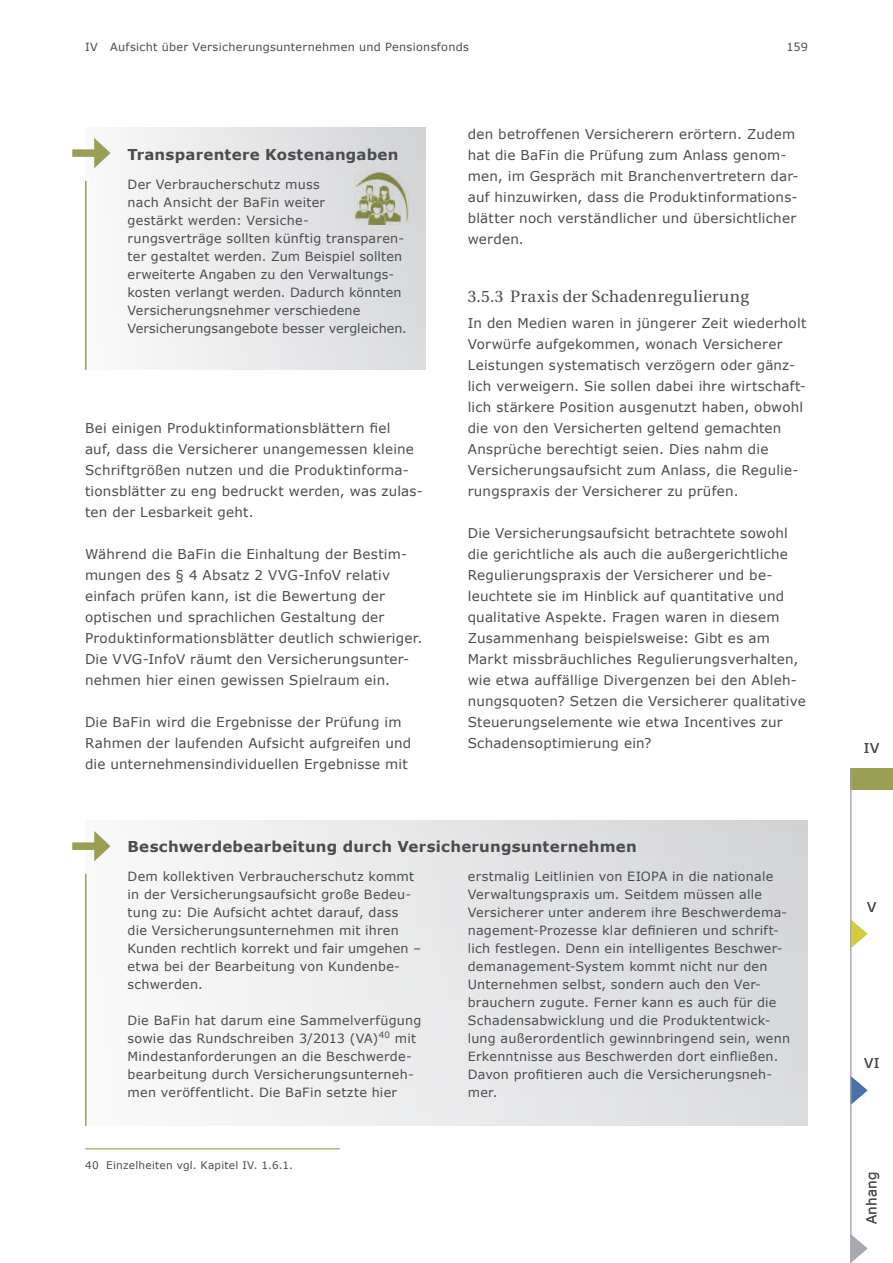
<style>
.page{position:relative;width:893px;height:1263px;background:#fff}
.page>*{position:absolute;margin:0;border:0;box-sizing:border-box;transform-origin:0 0}
.t1{font:16.5px "Utopia";letter-spacing:.02em;color:#4b4c4d}
.t2{font:700 15px "Verdana";letter-spacing:.02em;color:#4b4c4d}
.t3{font:13.5px/21px "Verdana";letter-spacing:.015em;color:#4b4c4d}
.t4{font:12.75px/18px "Verdana";letter-spacing:.02em;color:#4b4c4d}
.t5{font:11.25px "Verdana";letter-spacing:.025em;color:#4b4c4d}
.t6{font:10.5px "Verdana";letter-spacing:.025em;color:#4b4c4d}
</style>
<div class="page">
<hr style="left:85px;top:1148px;width:255px;height:1px;background:#9a9f53">
<div style="left:85px;top:128px;width:340px;height:242px;background:linear-gradient(to right,#fafafa,#d6d7d9)"></div>
<hr style="left:85px;top:181px;width:2px;height:189px;background:#9a9f53">
<div style="left:72px;top:149px;width:29px;height:8px;background:#9a9f53"></div>
<svg style="left:94px;top:138px;width:17px;height:30px"></svg>
<img style="left:354px;top:171px;width:54px;height:54px">
<div style="left:85px;top:821px;width:723px;height:305px;background:linear-gradient(to right,#fafafa,#d6d7d9)"></div>
<div style="left:72px;top:842px;width:29px;height:8px;background:#9a9f53"></div>
<svg style="left:94px;top:831px;width:17px;height:30px"></svg>
<hr style="left:85px;top:874px;width:2px;height:252px;background:#9a9f53">
<div style="left:850px;top:768px;width:43px;height:21px;background:#9a9f53"></div>
<svg style="left:851px;top:919px;width:16px;height:29px"></svg>
<svg style="left:851px;top:1076px;width:16px;height:29px"></svg>
<svg style="left:851px;top:1234px;width:16px;height:29px"></svg>
<hr style="left:850px;top:768px;width:1px;height:495px;background:#a8a9ad">
<p class="t5" style="left:85px;top:40px;width:385px">IV Aufsicht über Versicherungsunternehmen und Pensionsfonds</p>
<p class="t5" style="left:786px;top:40px;width:23px">159</p>
<h4 class="t2" style="left:128px;top:145px;width:272px">Transparentere Kostenangaben</h4>
<p class="t4" style="left:128px;top:175px;width:281px">Der Verbraucherschutz muss<br>nach Ansicht der BaFin weiter<br>gestärkt werden: Versiche-<br>rungsverträge sollten künftig transparen&shy;ter gestaltet werden. Zum Beispiel sollten erweiterte Angaben zu den Verwaltungs&shy;kosten verlangt werden. Dadurch könnten Versicherungsnehmer verschiedene Versicherungsangebote besser -vergleichen.</p>
<p class="t3" style="left:85px;top:417px;width:339px">Bei einigen Produktinformationsblättern fiel<br>auf, dass die Versicherer unangemessen kleine Schriftgrößen nutzen und die Produktinforma&shy;tionsblätter zu eng bedruckt werden, was zulas&shy;ten der Lesbarkeit geht.<sup>40</sup></p>
<p class="t3" style="left:85px;top:543px;width:339px">Während die BaFin die Einhaltung der Bestim&shy;mungen des § 4 Absatz 2 VVG-InfoV relativ einfach prüfen kann, ist die Bewertung der optischen und sprachlichen Gestaltung der Produktinformationsblätter deutlich schwieriger.<br>Die VVG-InfoV räumt den Versicherungsunter&shy;nehmen hier einen gewissen Spielraum ein.</p>
<p class="t3" style="left:85px;top:711px;width:328px">Die BaFin wird die Ergebnisse der Prüfung im<br>Rahmen der laufenden Aufsicht aufgreifen und die unternehmensindividuellen Ergebnisse mit</p>
<p class="t3" style="left:468px;top:123px;width:332px">den betroffenen Versicherern erörtern. Zudem hat die BaFin die Prüfung zum Anlass genom&shy;men, im Gespräch mit Branchenvertretern dar&shy;auf hinzuwirken, dass die Produktinformations&shy;blätter noch verständlicher und übersichtlicher werden.</p>
<p class="t1" style="left:468px;top:288px;width:283px">3.5.3 Praxis der Schadenregulierung</p>
<p class="t3" style="left:468px;top:312px;width:340px">In den Medien waren in jüngerer Zeit wiederholt Vorwürfe aufgekommen, wonach Versicherer Leistungen systematisch verzögern oder gänz&shy;lich verweigern. Sie sollen dabei ihre wirtschaft&shy;lich stärkere Position ausgenutzt haben, obwohl die von den Versicherten geltend gemachten Ansprüche berechtigt seien. Dies nahm die Versicherungsaufsicht zum Anlass, die Regulie&shy;rungspraxis der Versicherer zu prüfen.</p>
<p class="t3" style="left:468px;top:522px;width:340px">Die Versicherungsaufsicht betrachtete sowohl die gerichtliche als auch die außergerichtliche Regulierungspraxis der Versicherer und be&shy;leuchtete sie im Hinblick auf quantitative und qualitative Aspekte. Fragen waren in diesem Zusammenhang beispielsweise: Gibt es am Markt missbräuchliches Regulierungsverhalten, wie etwa auffällige Divergenzen bei den Ableh&shy;nungsquoten? Setzen die Versicherer qualitative Steuerungselemente wie etwa Incentives zur Schadensoptimierung ein?</p>
<h4 class="t2" style="left:128px;top:837px;width:511px">Beschwerdebearbeitung durch Versicherungsunternehmen</h4>
<p class="t4" style="left:128px;top:867px;width:295px">Dem kollektiven Verbraucherschutz kommt in der Versicherungsaufsicht große Bedeu&shy;tung zu: Die Aufsicht achtet darauf, dass<br>die Versicherungsunternehmen mit ihren Kunden rechtlich korrekt und fair umgehen – etwa bei der Bearbeitung von Kundenbe&shy;schwerden.</p>
<p class="t4" style="left:128px;top:1011px;width:295px">Die BaFin hat darum eine Sammelverfügung sowie das Rundschreiben 3/2013 (VA)<sup>40</sup> mit Mindestanforderungen an die Beschwerde&shy;bearbeitung durch Versicherungsunterneh&shy;men veröffentlicht. Die BaFin setzte hier</p>
<p class="t4" style="left:468px;top:867px;width:324px">erstmalig Leitlinien von EIOPA in die nationale Verwaltungspraxis um. Seitdem müssen alle Versicherer unter anderem ihre Beschwerdema&shy;nagement-Prozesse klar definieren und schrift&shy;lich festlegen. Denn ein intelligentes Beschwer&shy;demanagement-System kommt nicht nur den Unternehmen selbst, sondern auch den Ver&shy;brauchern zugute. Ferner kann es auch für die Schadensabwicklung und die Produktentwick&shy;lung außerordentlich gewinnbringend sein, wenn Erkenntnisse aus Beschwerden dort einfließen.<br>Davon profitieren auch die Versicherungsneh&shy;mer.</p>
<p class="t6" style="left:85px;top:1159px;width:209px">40 Einzelheiten vgl. Kapitel IV. 1.6.1.</p>
<p class="t3" style="left:864px;top:737px;width:17px">IV</p>
<p class="t3" style="left:867px;top:896px;width:11px">V</p>
<p class="t3" style="left:864px;top:1052px;width:17px">VI</p>
<p class="t3" style="left:861px;top:1224px;width:54px;rotate:-90deg">Anhang</p>
</div>
